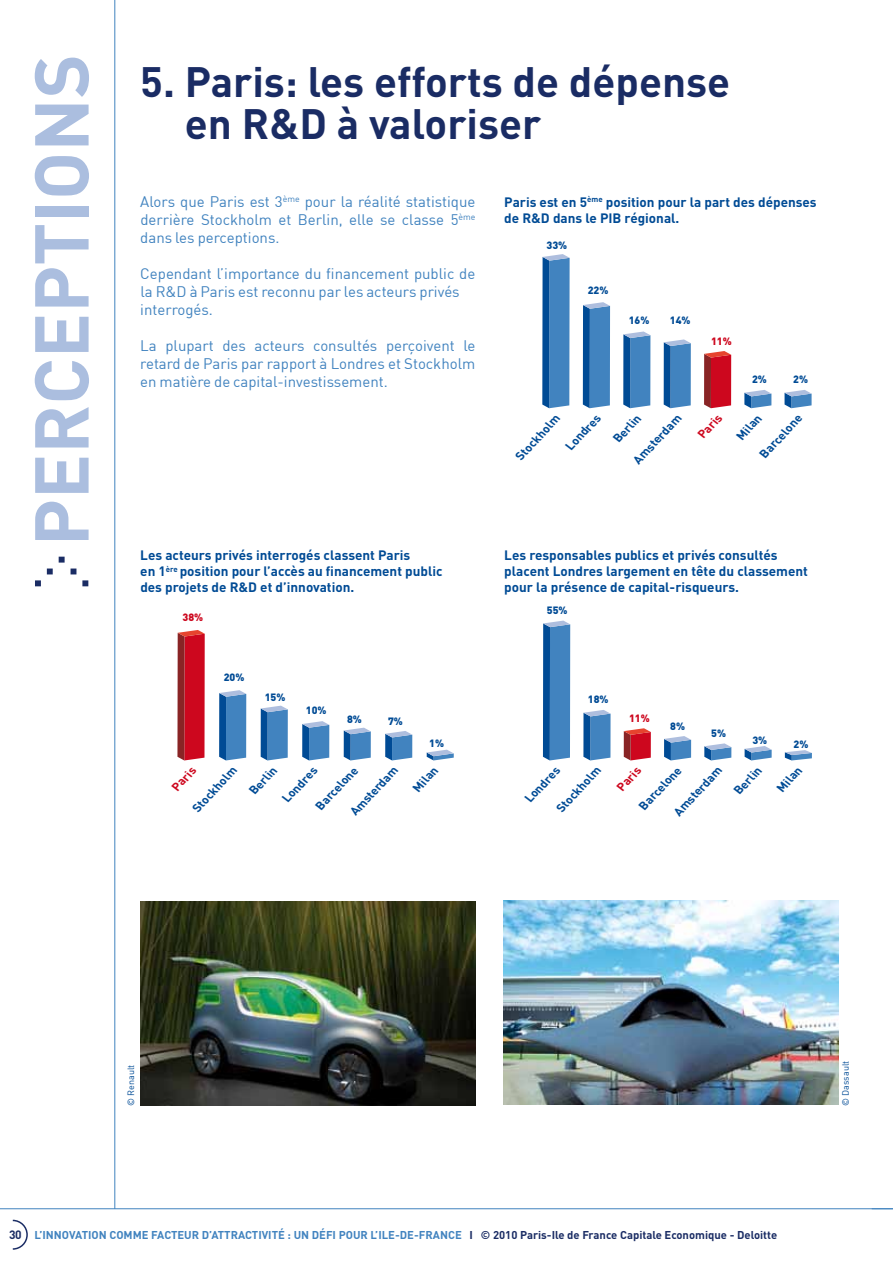
<style>
.page{position:relative;width:893px;height:1263px;background:#fff}
.page>*{position:absolute;margin:0;border:0;box-sizing:border-box;transform-origin:0 0}
.t1{font:700 75px "DIN";color:#abbedf}
.t2{font:700 42px/42px "DIN";color:#1a2c64}
.t3{font:15px/18px "DIN Regular ok";color:#4183bf;text-align:justify}
.t4{font:700 13.5px/16.2px "DIN";color:#004b95}
.t5{font:700 12px "DIN";color:#004b95}
.t6{font:700 12px "DIN";color:#cd071e}
.t7{font:700 11.25px "DIN";color:#4183bf}
.t8{font:700 11.25px "DIN";color:#1a2c64}
.t9{font:900 10.5px "DIN";color:#004b95}
.t10{font:900 10.5px "DIN";color:#cd071e}
.t11{font:9px "DIN Regular ok";color:#004b95}
.s1{font-size:12px;color:#1a2c64}
</style>
<div class="page">
<hr style="left:0;top:1208px;width:893px;height:1px;background:#4183bf">
<svg style="left:872px;top:1208px;width:21px;height:1px"></svg>
<hr style="left:115px;top:0;width:1px;height:1209px;background:#4183bf">
<svg style="left:12px;top:1219px;width:16px;height:31px"></svg>
<svg style="left:35px;top:557px;width:53px;height:29px"></svg>
<svg style="left:583px;top:710px;width:28px;height:50px"></svg>
<svg style="left:624px;top:728px;width:27px;height:32px"></svg>
<svg style="left:543px;top:621px;width:27px;height:139px;background:#3879b6"></svg>
<svg style="left:745px;top:746px;width:27px;height:14px"></svg>
<svg style="left:704px;top:743px;width:27px;height:17px"></svg>
<svg style="left:664px;top:736px;width:27px;height:24px"></svg>
<svg style="left:785px;top:750px;width:27px;height:10px"></svg>
<svg style="left:177px;top:630px;width:28px;height:130px;background:#c01e2e"></svg>
<svg style="left:219px;top:690px;width:27px;height:70px;background:#407fb9"></svg>
<svg style="left:261px;top:706px;width:27px;height:54px"></svg>
<svg style="left:302px;top:721px;width:27px;height:39px"></svg>
<svg style="left:344px;top:728px;width:27px;height:32px"></svg>
<svg style="left:385px;top:731px;width:27px;height:29px"></svg>
<svg style="left:427px;top:750px;width:27px;height:10px"></svg>
<svg style="left:542px;top:254px;width:28px;height:154px;background:#3f7eb9"></svg>
<svg style="left:583px;top:302px;width:27px;height:106px;background:#3c7cb8"></svg>
<svg style="left:623px;top:331px;width:27px;height:77px;background:#4280ba"></svg>
<svg style="left:744px;top:390px;width:27px;height:18px"></svg>
<svg style="left:784px;top:390px;width:28px;height:18px"></svg>
<svg style="left:704px;top:351px;width:27px;height:57px;background:#c21f2d"></svg>
<svg style="left:664px;top:339px;width:27px;height:69px;background:#4481bb"></svg>
<img style="left:140px;top:901px;width:335px;height:205px">
<img style="left:504px;top:900px;width:335px;height:204px">
<h1 class="t1" style="left:12px;top:546px;width:494px;rotate:-90deg">perceptions</h1>
<h2 class="t2" style="left:185px;top:59px;width:547px;text-indent:-45px">5. Paris: les efforts de dépense en R&amp;D à valoriser</h2>
<p class="t3" style="left:140px;top:193px;width:337px">Alors que Paris est 3<sup>ème</sup> pour la réalité statistique derrière Stockholm et Berlin, elle se classe 5<sup>ème </sup>dans les perceptions.</p>
<p class="t3" style="left:140px;top:265px;width:337px;text-align:left">Cependant l’importance du financement public de la R&amp;D à Paris est reconnu par les acteurs privés interrogés.</p>
<p class="t3" style="left:140px;top:337px;width:337px">La plupart des acteurs consultés perçoivent le retard de Paris par rapport à Londres et Stockholm en matière de capital-investissement.</p>
<p class="t4" style="left:504px;top:193px;width:314px">Paris est en 5<sup>ème</sup> position pour la part des dépenses de R&amp;D dans le PIB régional.</p>
<p class="t9" style="left:547px;top:238px;width:22px">33%</p>
<p class="t9" style="left:588px;top:283px;width:22px">22%</p>
<p class="t9" style="left:629px;top:313px;width:22px">16%</p>
<p class="t9" style="left:670px;top:313px;width:22px">14%</p>
<p class="t10" style="left:711px;top:334px;width:22px">11%</p>
<p class="t9" style="left:752px;top:372px;width:16px">2%</p>
<p class="t9" style="left:793px;top:372px;width:16px">2%</p>
<p class="t5" style="left:630px;top:456px;width:64px;rotate:-46deg">Amsterdam</p>
<p class="t6" style="left:695px;top:431px;width:30px;rotate:-46deg">Paris</p>
<p class="t5" style="left:733px;top:432px;width:33px;rotate:-46deg">Milan</p>
<p class="t5" style="left:512px;top:452px;width:59px;rotate:-46deg">Stockholm</p>
<p class="t5" style="left:562px;top:442px;width:46px;rotate:-46deg">Londres</p>
<p class="t5" style="left:610px;top:435px;width:37px;rotate:-46deg">B erlin</p>
<p class="t5" style="left:756px;top:450px;width:57px;rotate:-46deg">B arcelone</p>
<p class="t4" style="left:140px;top:546px;width:304px">Les acteurs privés interrogés classent Paris<br>en 1<sup>ère</sup> position pour l’accès au financement public des projets de R&amp;D et d’innovation.</p>
<p class="t4" style="left:504px;top:546px;width:305px">Les responsables publics et privés consultés placent Londres largement en tête du classement pour la présence de capital-risqueurs.</p>
<p class="t10" style="left:183px;top:610px;width:22px">38%</p>
<p class="t9" style="left:547px;top:603px;width:22px">55%</p>
<p class="t9" style="left:224px;top:671px;width:22px">20%</p>
<p class="t9" style="left:265px;top:690px;width:22px">15%</p>
<p class="t9" style="left:588px;top:692px;width:22px">18%</p>
<p class="t9" style="left:306px;top:703px;width:22px">10%</p>
<p class="t9" style="left:347px;top:712px;width:16px">8%</p>
<p class="t9" style="left:388px;top:714px;width:16px">7%</p>
<p class="t9" style="left:429px;top:736px;width:16px">1%</p>
<p class="t10" style="left:629px;top:711px;width:22px">11%</p>
<p class="t9" style="left:670px;top:719px;width:16px">8%</p>
<p class="t9" style="left:711px;top:726px;width:16px">5%</p>
<p class="t9" style="left:752px;top:733px;width:16px">3%</p>
<p class="t9" style="left:793px;top:737px;width:16px">2%</p>
<p class="t5" style="left:189px;top:804px;width:59px;rotate:-46deg">Stockholm</p>
<p class="t5" style="left:246px;top:787px;width:37px;rotate:-46deg">B erlin</p>
<p class="t5" style="left:279px;top:795px;width:46px;rotate:-46deg">Londres</p>
<p class="t6" style="left:169px;top:783px;width:30px;rotate:-46deg">Paris</p>
<p class="t5" style="left:312px;top:802px;width:57px;rotate:-46deg">B arcelone</p>
<p class="t5" style="left:347px;top:807px;width:63px;rotate:-46deg">Amsterdam</p>
<p class="t5" style="left:410px;top:784px;width:33px;rotate:-46deg">Milan</p>
<p class="t5" style="left:553px;top:804px;width:59px;rotate:-46deg">Stockholm</p>
<p class="t6" style="left:614px;top:783px;width:30px;rotate:-46deg">Paris</p>
<p class="t5" style="left:521px;top:795px;width:46px;rotate:-46deg">Londres</p>
<p class="t5" style="left:636px;top:802px;width:57px;rotate:-46deg">B arcelone</p>
<p class="t5" style="left:670px;top:808px;width:64px;rotate:-46deg">Amsterdam</p>
<p class="t5" style="left:731px;top:787px;width:37px;rotate:-46deg">B erlin</p>
<p class="t5" style="left:774px;top:784px;width:33px;rotate:-46deg">Milan</p>
<p class="t11" style="left:125px;top:1105px;width:42px;rotate:-90deg">© Renault</p>
<p class="t11" style="left:840px;top:1105px;width:46px;rotate:-90deg">© Dassault</p>
<p class="t7" style="left:9px;top:1228px;width:447px"><span class="s1">30</span> L’i nnovation comme facteur d’attractivité : un défi pour l’Ile-de-France</p>
<p class="t8" style="left:470px;top:1228px;width:309px">I © 2010 Paris-Ile de France capitale Economique - Deloitte</p>
</div>
